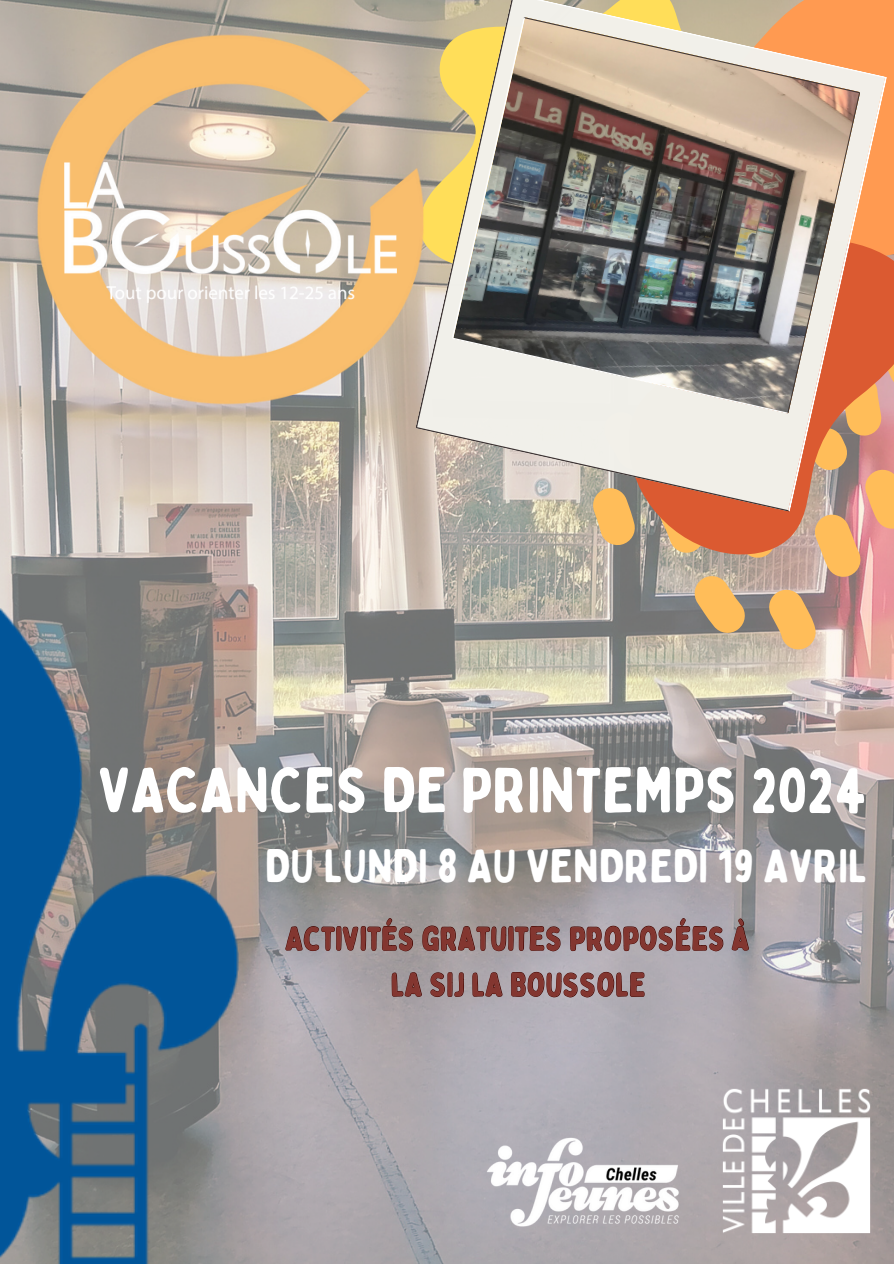
<style>
.page{position:relative;width:894px;height:1264px;background:#fff}
.page>*{position:absolute;margin:0;border:0;box-sizing:border-box;transform-origin:0 0}
.t1{font:63.75px "Bobby Jones Soft";color:#fff}
.t2{font:46.8px "Bobby Jones Soft";color:#fff}
.t3{font:33px/46.2px "Bobby Jones Soft";color:#833630;text-align:center}
</style>
<div class="page">
<img style="left:0;top:0;width:893px;height:1263px">
<img style="left:32px;top:30px;width:383px;height:378px">
<svg style="left:574px;top:511px;width:319px;height:148px;background:#bba390"></svg>
<svg style="left:599px;top:163px;width:294px;height:407px;background:#d3916d"></svg>
<img style="left:428px;top:1110px;width:288px;height:131px">
<img style="left:0;top:608px;width:238px;height:655px">
<img style="left:716px;top:1082px;width:161px;height:157px">
<svg style="left:415px;top:0;width:37px;height:511px;background:#d1c2a2"></svg>
<img style="left:452px;top:0;width:434px;height:511px">
<img style="left:65px;top:163px;width:331px;height:139px">
<svg style="left:285px;top:913px;width:463px;height:45px;background:#9b8f92"></svg>
<svg style="left:391px;top:966px;width:253px;height:38px;background:#a19499"></svg>
<p class="t1" style="left:98px;top:750px;width:770px">VACANCES DE PRINTEMPS 2024</p>
<p class="t2" style="left:265px;top:836px;width:603px">DU LUNDI 8 AU VENDREDI 19 AVRIL</p>
<p class="t3" style="left:285px;top:916px;width:468px">ACTIVITÉS GRATUITES PROPOSÉES À<br>LA SIJ LA BOUSSOLE</p>
</div>
